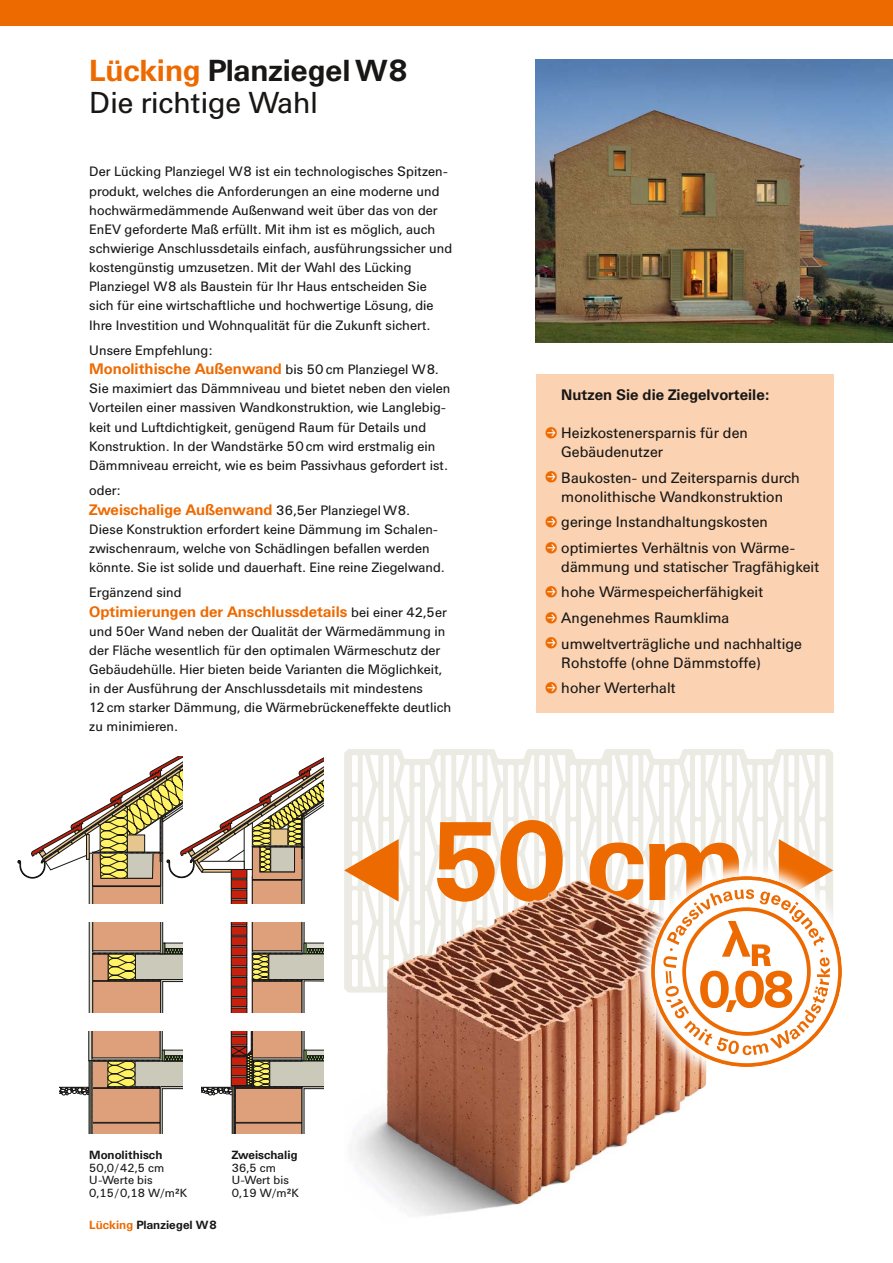
<style>
.page{position:relative;width:893px;height:1263px;background:#fff}
.page>*{position:absolute;margin:0;border:0;box-sizing:border-box;transform-origin:0 0}
.t1{font:30px/32px "Univers LU";letter-spacing:-.005em;color:#181716}
.t2{font:15px/25.5px "Univers LU";color:#181716}
.t3{font:700 15px "Univers LU";color:#ed6a00}
.t4{font:700 15px "Univers LU";color:#181716}
.t5{font:14.4px/25.5px "Button Bonus Circle Negative";color:#fff}
.t6{font:13.5px/19.2px "Univers LU";color:#181716}
.t7{font:11.7px/12.8px "Univers LU Regular TAB";letter-spacing:.005em;color:#181716}
.t8{font:700 11.7px "Univers LU";letter-spacing:.005em;color:#181716}
.s1{font-weight:700;color:#ed6a00}
.s2{font-weight:700}
.s3{font-weight:400;font-size:13.5px;color:#181716}
.s4{color:#ed6a00}
</style>
<div class="page">
<svg style="left:344px;top:749px;width:489px;height:131px"></svg>
<svg style="left:437px;top:820px;width:126px;height:60px"></svg>
<svg style="left:590px;top:842px;width:53px;height:38px"></svg>
<svg style="left:344px;top:839px;width:55px;height:41px"></svg>
<img style="left:344px;top:880px;width:359px;height:336px">
<div style="left:0;top:0;width:893px;height:26px;background:#ed6a00"></div>
<svg style="left:89px;top:923px;width:94px;height:89px"></svg>
<div style="left:108px;top:979px;width:53px;height:2px;border:1px solid #181716"></div>
<svg style="left:17px;top:757px;width:306px;height:147px"></svg>
<svg style="left:231px;top:923px;width:92px;height:89px"></svg>
<div style="left:252px;top:979px;width:50px;height:2px;border:1px solid #181716"></div>
<svg style="left:60px;top:1031px;width:123px;height:102px"></svg>
<svg style="left:202px;top:1031px;width:121px;height:102px"></svg>
<img style="left:536px;top:60px;width:357px;height:282px">
<div style="left:536px;top:374px;width:297px;height:338px;background:#fcd3b2"></div>
<img style="left:629px;top:854px;width:78px;height:234px">
<svg style="left:649px;top:839px;width:193px;height:228px"></svg>
<h1 class="t1" style="left:89px;top:57px;width:320px"><span class="s1">Lücking</span> <span class="s2">Planziegel W 8<br></span>Die richtige Wahl</h1>
<p class="t6" style="left:89px;top:163px;width:364px">Der Lücking Planziegel W 8 ist ein technologisches Spitzen - produkt, welches die An for derungen an eine moderne und hoch wärme dämmende Außenwand weit über das von der EnEV geforderte Maß erfüllt. Mit ihm ist es möglich, auch schwierige Anschlussdetails einfach, aus führungs sicher und kostengünstig umzusetzen. Mit der Wahl des Lücking Planziegel W 8 als Bau stein für Ihr Haus entscheiden Sie sich für eine wirtschaftliche und hochwertige Lösung, die Ihre Investition und Wohn qualität für die Zukunft sichert.</p>
<p class="t6" style="left:89px;top:342px;width:125px">Unsere Empfehlung:</p>
<p class="t3" style="left:89px;top:364px;width:351px">Monolithische Außenwand <span class="s3">bis 50 cm Planziegel W 8.</span></p>
<p class="t6" style="left:89px;top:380px;width:363px">Sie maximiert das Dämmniveau und bietet neben den vielen Vorteilen einer massiven Wandkonstruktion, wie Langlebig&shy;keit und Luftdichtigkeit, genügend Raum für Details und Konstruktion. In der Wandstärke 50 cm wird erstmalig ein Dämmniveau erreicht, wie es beim Passivhaus gefordert ist.</p>
<p class="t6" style="left:89px;top:482px;width:33px">oder:</p>
<p class="t3" style="left:89px;top:504px;width:322px">Zweischalige Außenwand <span class="s3">36,5er Planziegel W 8.</span></p>
<p class="t6" style="left:89px;top:521px;width:357px">Diese Konstruktion erfordert keine Dämmung im Schalen&shy;zwischenraum, welche von Schädlingen befallen werden könnte. Sie ist solide und dauerhaft. Eine reine Ziegelwand.</p>
<p class="t6" style="left:89px;top:584px;width:94px">Ergänzend sind</p>
<p class="t3" style="left:89px;top:606px;width:359px">Optimierungen der Anschlussdetails <span class="s3">bei einer 42,5er</span></p>
<p class="t6" style="left:89px;top:623px;width:364px">und 50er Wand neben der Qualität der Wärmedämmung in der Fläche wesentlich für den optima len Wärme schutz der Gebäudehülle. Hier bieten beide Varianten die Möglichkeit, in der Ausführung der An schluss details mit mindestens<br>12 cm starker Däm mung, die Wärme brückeneffekte deutlich zu minimieren.</p>
<p class="t4" style="left:561px;top:389px;width:209px">Nutzen Sie die Ziegelvorteile:</p>
<p class="t2" style="left:561px;top:425px;width:188px;line-height:19.2px;text-indent:-17px"><sub>P</sub> Heizkostenersparnis für den<br>Gebäudenutzer</p>
<p class="t2" style="left:544px;top:469px;width:257px;line-height:19.2px;text-align:center"><sub>P</sub> Baukosten- und Zeitersparnis durch monolithische Wandkonstruktion</p>
<p class="t2" style="left:544px;top:511px;width:253px"><sub>P</sub> geringe Instandhaltungskosten<br><sub>P</sub> optimiertes Verhältnis von Wärme -</p>
<p class="t2" style="left:544px;top:555px;width:277px;text-indent:17px">dämmung und statischer Tragfähigkeit <sub>P</sub> hohe Wärmespeicherfähigkeit<br><sub>P</sub> Angenehmes Raumklima<br><sub>P</sub> umweltverträgliche und nachhaltige</p>
<p class="t2" style="left:544px;top:651px;width:218px;text-indent:17px">Rohstoffe (ohne Dämmstoffe)<br><sub>P</sub> hoher Werterhalt</p>
<p class="t5" style="left:544px;top:422px;width:16px">{</p>
<p class="t5" style="left:544px;top:467px;width:16px">{</p>
<p class="t5" style="left:544px;top:511px;width:16px">{ {</p>
<p class="t5" style="left:544px;top:582px;width:16px;text-align:justify">{ { {</p>
<p class="t5" style="left:544px;top:677px;width:16px">{</p>
<p class="t8" style="left:89px;top:1150px;width:75px">Monolithisch</p>
<p class="t7" style="left:89px;top:1162px;width:99px">50,0 / 42,5 cm<br>U-Werte bis<br>0,15 / 0,18 W/m²K</p>
<p class="t8" style="left:89px;top:1221px;width:129px"><span class="s4">Lücking</span> Planziegel W 8</p>
<p class="t8" style="left:232px;top:1150px;width:67px">Zweischalig</p>
<p class="t7" style="left:232px;top:1162px;width:69px">36,5 cm<br>U-Wert bis<br>0,19 W/m²K</p>
</div>
